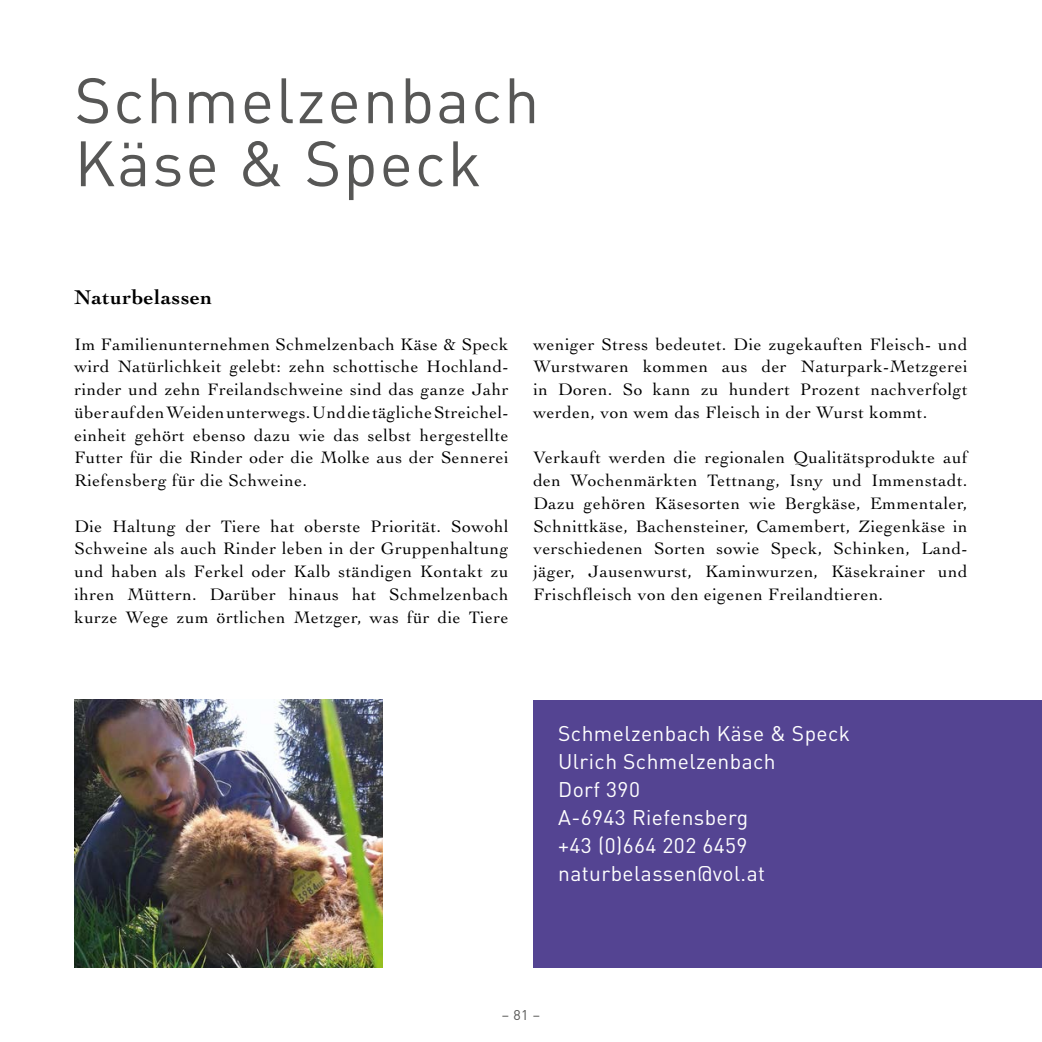
<style>
.page{position:relative;width:1042px;height:1042px;background:#fff}
.page>*{position:absolute;margin:0;border:0;box-sizing:border-box;transform-origin:0 0}
.t1{font:63px/63px "DIN Pro";letter-spacing:.03em;color:#575756}
.t2{font:21px/28px "DIN Pro";letter-spacing:.02em;color:#fff}
.t3{font:700 21px "Cochin LT Std";letter-spacing:.03em;color:#000}
.t4{font:17.5px/22.8px "Cochin LT Std";letter-spacing:.03em;color:#000;text-align:justify}
.t5{font:14px "DIN Pro";color:#575756}
</style>
<div class="page">
<div style="left:533px;top:699px;width:509px;height:268px;background:#544492"></div>
<img style="left:74px;top:699px;width:308px;height:268px">
<h1 class="t1" style="left:74px;top:66px;width:466px">Schmelzenbach<br>Käse &amp; Speck</h1>
<p class="t3" style="left:74px;top:285px;width:139px">Naturbelassen</p>
<p class="t4" style="left:74px;top:332px;width:436px">Im Familienunternehmen Schmelzenbach Käse &amp; Speck wird Natürlichkeit gelebt: zehn schottische Hochland&shy;rinder und zehn Freilandschweine sind das ganze Jahr über auf den Weiden unterwegs. Und die tägliche Streichel&shy;einheit gehört ebenso dazu wie das selbst hergestellte Futter für die Rinder oder die Molke aus der Sennerei Riefensberg für die Schweine.</p>
<p class="t4" style="left:74px;top:514px;width:436px">Die Haltung der Tiere hat oberste Priorität. Sowohl Schweine als auch Rinder leben in der Gruppenhaltung und haben als Ferkel oder Kalb ständigen Kontakt zu ihren Müttern. Darüber hinaus hat Schmelzenbach kurze Wege zum örtlichen Metzger, was für die Tiere</p>
<p class="t4" style="left:533px;top:332px;width:436px">weniger Stress bedeutet. Die zugekauften Fleisch- und Wurstwaren kommen aus der Naturpark-Metzgerei in Doren. So kann zu hundert Prozent nachverfolgt werden, von wem das Fleisch in der Wurst kommt.</p>
<p class="t4" style="left:533px;top:446px;width:436px">Verkauft werden die regionalen Qualitätsprodukte auf den Wochenmärkten Tettnang, Isny und Immenstadt.<br>Dazu gehören Käsesorten wie Bergkäse, Emmentaler, Schnittkäse, Bachensteiner, Camembert, Ziegenkäse in verschiedenen Sorten sowie Speck, Schinken, Land&shy;jäger, Jausenwurst, Kaminwurzen, Käsekrainer und Frischfleisch von den eigenen Freilandtieren.</p>
<p class="t2" style="left:558px;top:719px;width:293px">Schmelzenbach Käse &amp; Speck<br>Ulrich Schmelzenbach<br>Dorf 390<br>A-6943 Riefensberg<br>+43 (0)664 202 6459 naturbelassen@vol.at</p>
<p class="t5" style="left:502px;top:1005px;width:40px">– 81 –</p>
</div>
